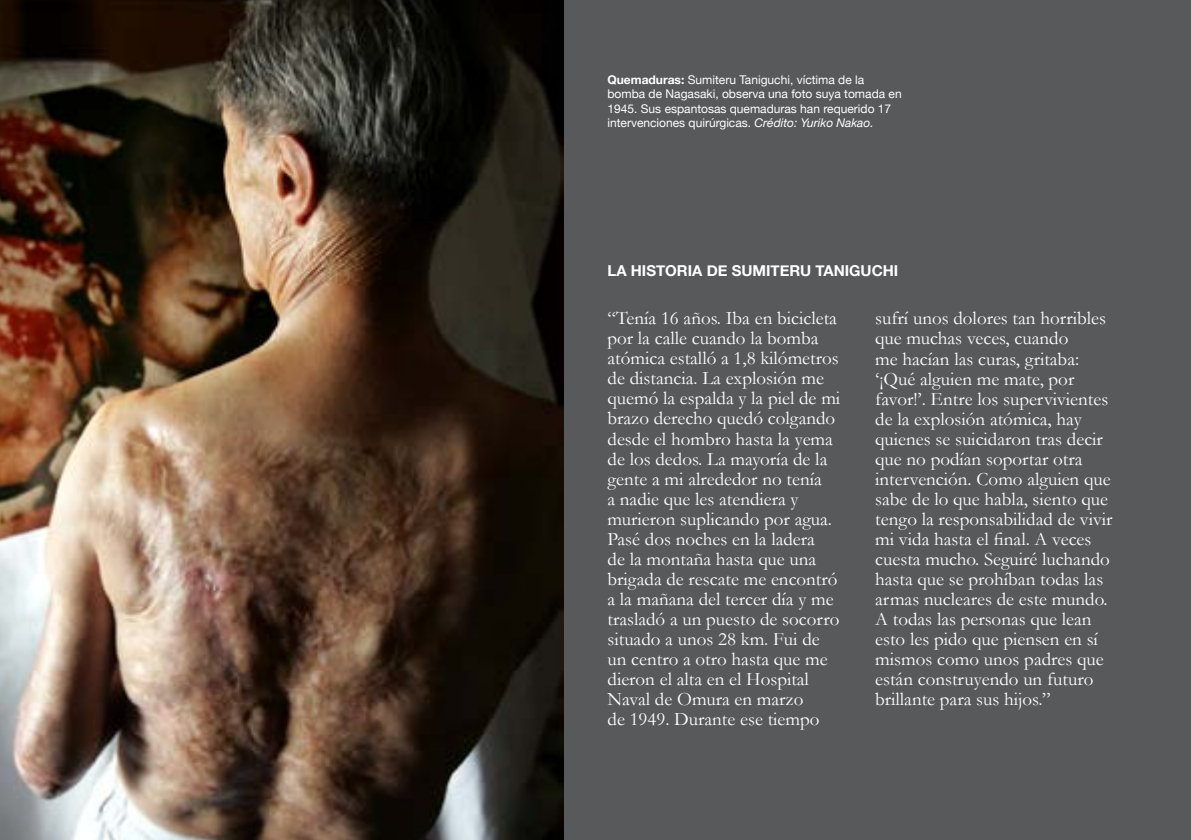
<style>
.page{position:relative;width:1191px;height:840px;background:#fff}
.page>*{position:absolute;margin:0;border:0;box-sizing:border-box;transform-origin:0 0}
.t1{font:19px/20px "Garamond";color:#fff}
.t2{font:700 15px "Helvetica Neue";color:#fff}
.t3{font:12px/14.4px "Helvetica Neue";color:#fff}
.s1{font-weight:700}
.s2{font-style:italic}
</style>
<div class="page">
<div style="left:0;top:0;width:1191px;height:839px;background:#58595b"></div>
<img style="left:0;top:0;width:563px;height:839px">
<p class="t3" style="left:607px;top:73px;width:296px"><span class="s1">Quemaduras:</span> Sumiteru Taniguchi, víctima de la bomba de Nagasaki, observa una foto suya tomada en 1945. Sus espantosas quemaduras han requerido 17 intervenciones quirúrgicas. <span class="s2">Crédito: Yuriko Nakao.</span></p>
<p class="t2" style="left:607px;top:259px;width:292px">LA HISTORIA DE SUMITERU TANIGUCHI</p>
<p class="t1" style="left:607px;top:308px;width:234px">“Tenía 16 años. Iba en bicicleta por la calle cuando la bomba atómica estalló a 1,8 kilómetros de distancia. La explosión me quemó la espalda y la piel de mi brazo derecho quedó colgando desde el hombro hasta la yema de los dedos. La mayoría de la gente a mi alrededor no tenía<br>a nadie que les atendiera y murieron suplicando por agua.<br>Pasé dos noches en la ladera<br>de la montaña hasta que una brigada de rescate me encontró a la mañana del tercer día y me trasladó a un puesto de socorro situado a unos 28 km. Fui de un centro a otro hasta que me dieron el alta en el Hospital<br>Naval de Omura en marzo<br>de 1949. Durante ese tiempo</p>
<p class="t1" style="left:875px;top:308px;width:239px">sufrí unos dolores tan horribles que muchas veces, cuando<br>me hacían las curas, gritaba: ‘¡Qué alguien me mate, por favor!’. Entre los supervivientes de la explosión atómica, hay quienes se suicidaron tras decir que no podían soportar otra intervención. Como alguien que sabe de lo que habla, siento que tengo la responsabilidad de vivir mi vida hasta el final. A veces cuesta mucho. Seguiré luchando hasta que se prohíban todas las armas nucleares de este mundo.<br>A todas las personas que lean esto les pido que piensen en sí mismos como unos padres que están construyendo un futuro brillante para sus hijos.”</p>
</div>
